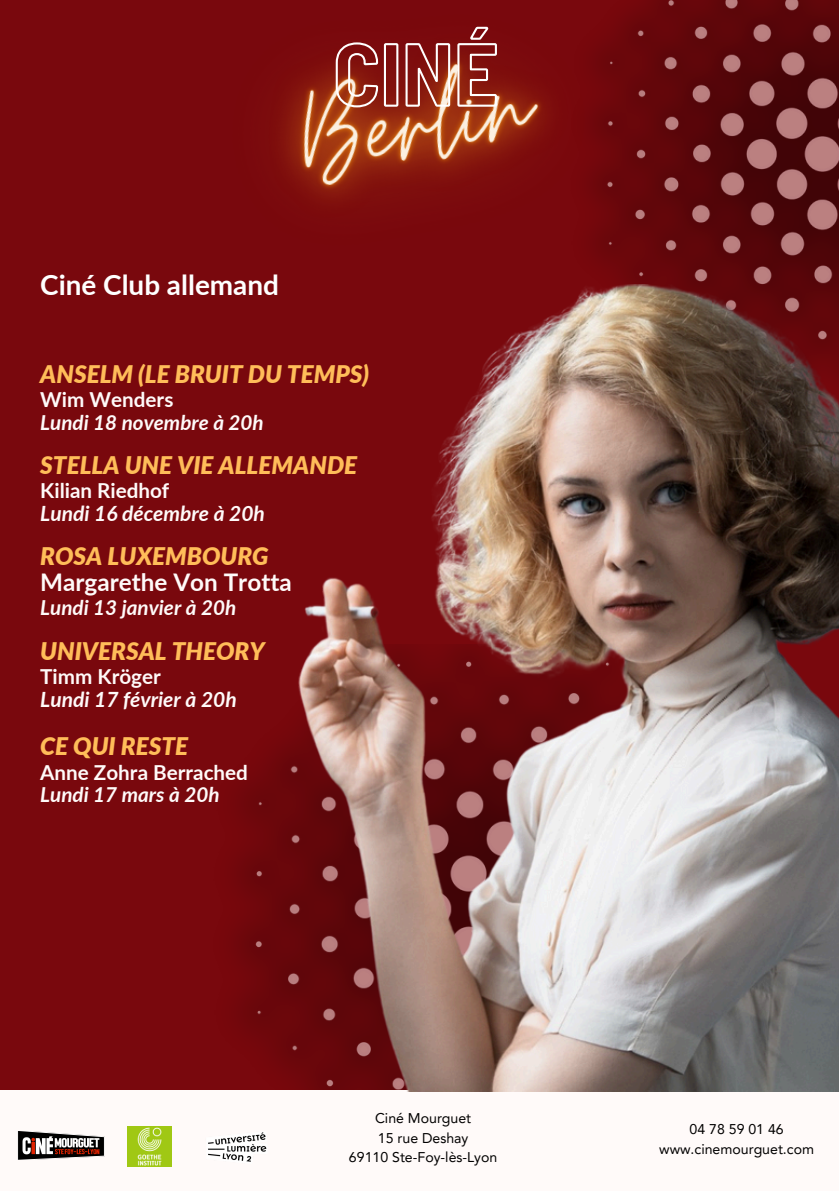
<style>
.page{position:relative;width:839px;height:1191px;background:#fff}
.page>*{position:absolute;margin:0;border:0;box-sizing:border-box;transform-origin:0 0}
.t1{font:700 28px "Lato";color:#fff}
.t2{font:italic 900 24.2px "Lato";color:#ffbd59}
.t3{font:700 24.2px "Lato";color:#fffaf9}
.t4{font:italic 700 21px "Lato";color:#fffaf9}
.t5{font:italic 700 20.6px "Lato";color:#fffaf9}
.t6{font:700 20.6px "Lato";color:#fffaf9}
.t7{font:14.2px "Avenir LT Pro";color:#000}
</style>
<div class="page">
<div style="left:0;top:0;width:838px;height:1191px;background:#79080d"></div>
<img style="left:766px;top:0;width:72px;height:284px">
<div style="left:0;top:1090px;width:838px;height:101px;background:#fffaf9"></div>
<img style="left:17px;top:1131px;width:87px;height:29px">
<img style="left:128px;top:1126px;width:43px;height:41px">
<img style="left:208px;top:1132px;width:59px;height:30px">
<img style="left:240px;top:284px;width:598px;height:807px">
<img style="left:240px;top:0;width:526px;height:442px">
<svg style="left:334px;top:26px;width:164px;height:83px"></svg>
<p class="t1" style="left:40px;top:267px;width:240px">Ciné Club allemand</p>
<p class="t2" style="left:40px;top:359px;width:330px">ANSELM (LE BRUIT DU TEMPS)</p>
<p class="t6" style="left:40px;top:387px;width:135px">Wim Wenders</p>
<p class="t5" style="left:40px;top:409px;width:225px">Lundi 18 novembre à 20h</p>
<p class="t2" style="left:40px;top:450px;width:318px">STELLA UNE VIE ALLEMANDE</p>
<p class="t6" style="left:40px;top:478px;width:131px">Kilian Riedhof</p>
<p class="t4" style="left:40px;top:500px;width:226px">Lundi 16 décembre à 20h</p>
<p class="t2" style="left:40px;top:541px;width:230px">ROSA LUXEMBOURG</p>
<p class="t3" style="left:40px;top:567px;width:253px">Margarethe Von Trotta</p>
<p class="t5" style="left:40px;top:595px;width:197px">Lundi 13 janvier à 20h</p>
<p class="t2" style="left:40px;top:637px;width:226px">UNIVERSAL THEORY</p>
<p class="t6" style="left:40px;top:664px;width:122px">Timm Kröger</p>
<p class="t4" style="left:40px;top:686px;width:198px">Lundi 17 février à 20h</p>
<p class="t2" style="left:40px;top:732px;width:149px">CE QUI RESTE</p>
<p class="t6" style="left:40px;top:759px;width:209px">Anne Zohra Berrached</p>
<p class="t5" style="left:40px;top:782px;width:181px">Lundi 17 mars à 20h</p>
<p class="t7" style="left:375px;top:1112px;width:98px">Ciné Mourguet</p>
<p class="t7" style="left:378px;top:1132px;width:92px">15 rue Deshay</p>
<p class="t7" style="left:349px;top:1152px;width:150px">69110 Ste-Foy-lès-Lyon</p>
<p class="t7" style="left:689px;top:1123px;width:96px">04 78 59 01 46</p>
<p class="t7" style="left:659px;top:1143px;width:156px">www.cinemourguet.com</p>
</div>
